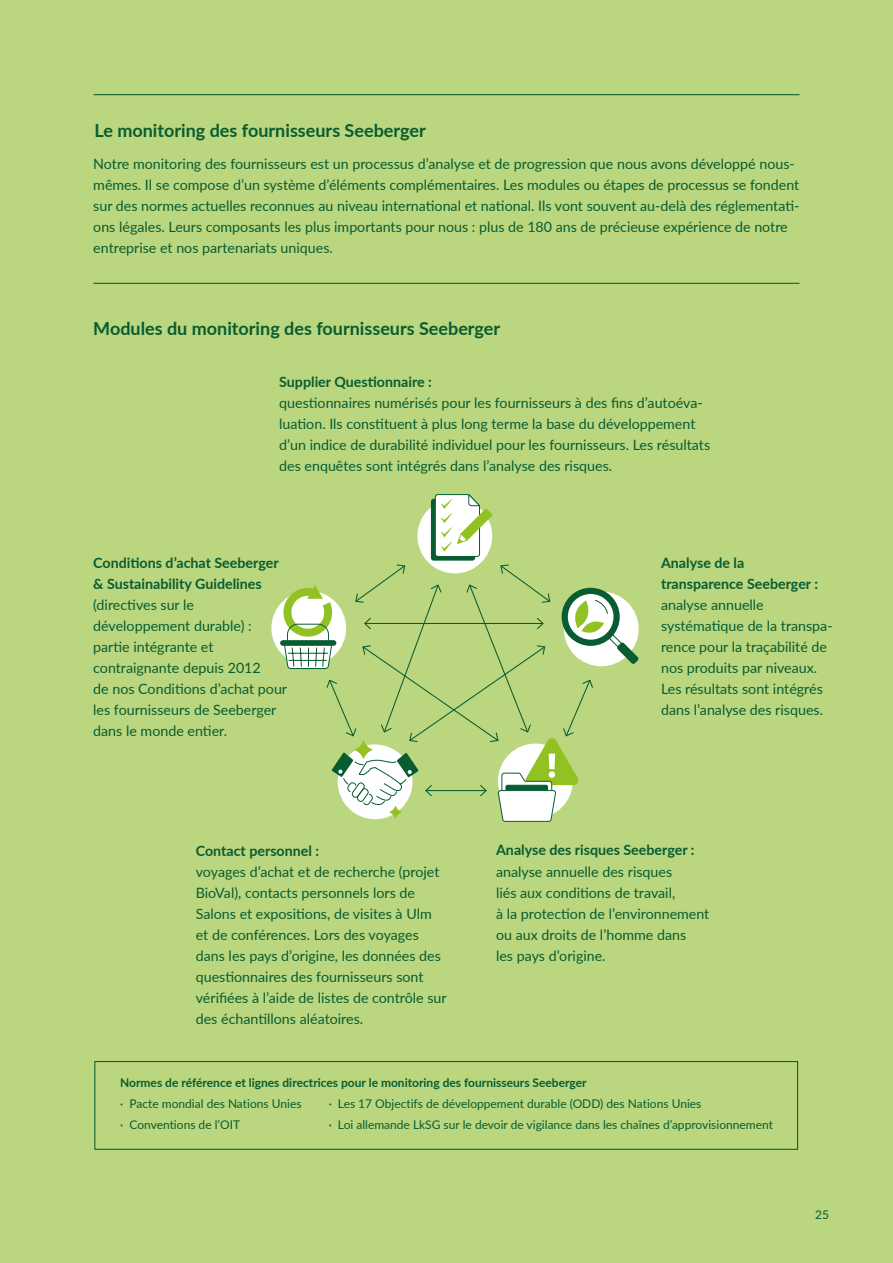
<style>
.page{position:relative;width:893px;height:1263px;background:#bad67e}
.page>*{position:absolute;margin:0;border:0;box-sizing:border-box;transform-origin:0 0}
.t1{font:700 18px "Lato";color:#085c32}
.t2{font:14.25px/21px "Lato";color:#085c32}
.t3{font:700 14.25px/21px "Lato";color:#085c32}
.t4{font:12px "Lato";color:#085c32}
.t5{font:700 12px "Lato";color:#085c32}
</style>
<div class="page">
<div style="left:271px;top:591px;width:75px;height:74px;background:#fff;border-radius:50%"></div>
<svg style="left:283px;top:494px;width:356px;height:328px"></svg>
<div style="left:94px;top:1061px;width:704px;height:89px;border:1px solid #085c32"></div>
<hr style="left:94px;top:94px;width:705px;height:1px;background:#085c32">
<hr style="left:94px;top:283px;width:705px;height:1px;background:#085c32">
<p class="t1" style="left:94px;top:117px;width:333px">Le monitoring des fournisseurs Seeberger</p>
<p class="t2" style="left:93px;top:153px;width:708px">Notre monitoring des fournisseurs est un processus d’analyse et de progression que nous avons développé nous&shy;mêmes. Il se compose d’un système d’éléments complémentaires. Les modules ou étapes de processus se fondent sur des normes actuelles reconnues au niveau international et national. Ils vont souvent au-delà des réglementati&shy;ons légales. Leurs composants les plus importants pour nous : plus de 180 ans de précieuse expérience de notre entreprise et nos partenariats uniques.</p>
<p class="t1" style="left:93px;top:316px;width:408px">Modules du monitoring des fournisseurs Seeberger</p>
<p class="t3" style="left:279px;top:371px;width:154px">Supplier Questionnaire :</p>
<p class="t2" style="left:279px;top:392px;width:432px">questionnaires numérisés pour les fournisseurs à des fins d’autoéva&shy;luation. Ils constituent à plus long terme la base du développement d’un indice de durabilité individuel pour les fournisseurs. Les résultats des enquêtes sont intégrés dans l’analyse des risques.</p>
<p class="t3" style="left:93px;top:551px;width:187px">Conditions d’achat Seeberger &amp; Sustainability Guidelines</p>
<p class="t2" style="left:93px;top:594px;width:195px">(directives sur le développement durable) : partie intégrante et contraignante depuis 2012<br>de nos Conditions d’achat pour les fournisseurs de Seeberger dans le monde entier.</p>
<p class="t3" style="left:196px;top:839px;width:125px">Contact personnel :</p>
<p class="t2" style="left:196px;top:860px;width:252px">voyages d’achat et de recherche (projet BioVal), contacts personnels lors de Salons et expositions, de visites à Ulm et de conférences. Lors des voyages dans les pays d’origine, les données des questionnaires des fournisseurs sont vérifiées à l’aide de listes de contrôle sur des échantillons aléatoires.</p>
<p class="t3" style="left:661px;top:552px;width:159px">Analyse de la transparence Seeberger :</p>
<p class="t2" style="left:661px;top:594px;width:173px">analyse annuelle systématique de la transpa&shy;rence pour la traçabilité de nos produits par niveaux.<br>Les résultats sont intégrés dans l’analyse des risques.</p>
<p class="t3" style="left:496px;top:839px;width:200px">Analyse des risques Seeberger :</p>
<p class="t2" style="left:496px;top:860px;width:215px">analyse annuelle des risques<br>liés aux conditions de travail,<br>à la protection de l’environnement ou aux droits de l’homme dans<br>les pays d’origine.</p>
<p class="t5" style="left:120px;top:1074px;width:468px">Normes de référence et lignes directrices pour le monitoring des fournisseurs Seeberger</p>
<p class="t4" style="left:120px;top:1095px;width:183px">· Pacte mondial des Nations Unies</p>
<p class="t4" style="left:329px;top:1095px;width:374px">· Les 17 Objectifs de développement durable (ODD) des Nations Unies</p>
<p class="t4" style="left:120px;top:1116px;width:122px">· Conventions de l’OIT</p>
<p class="t4" style="left:329px;top:1116px;width:446px">· Loi allemande LkSG sur le devoir de vigilance dans les chaînes d’approvisionnement</p>
<p class="t4" style="left:815px;top:1206px;width:15px">25</p>
</div>
